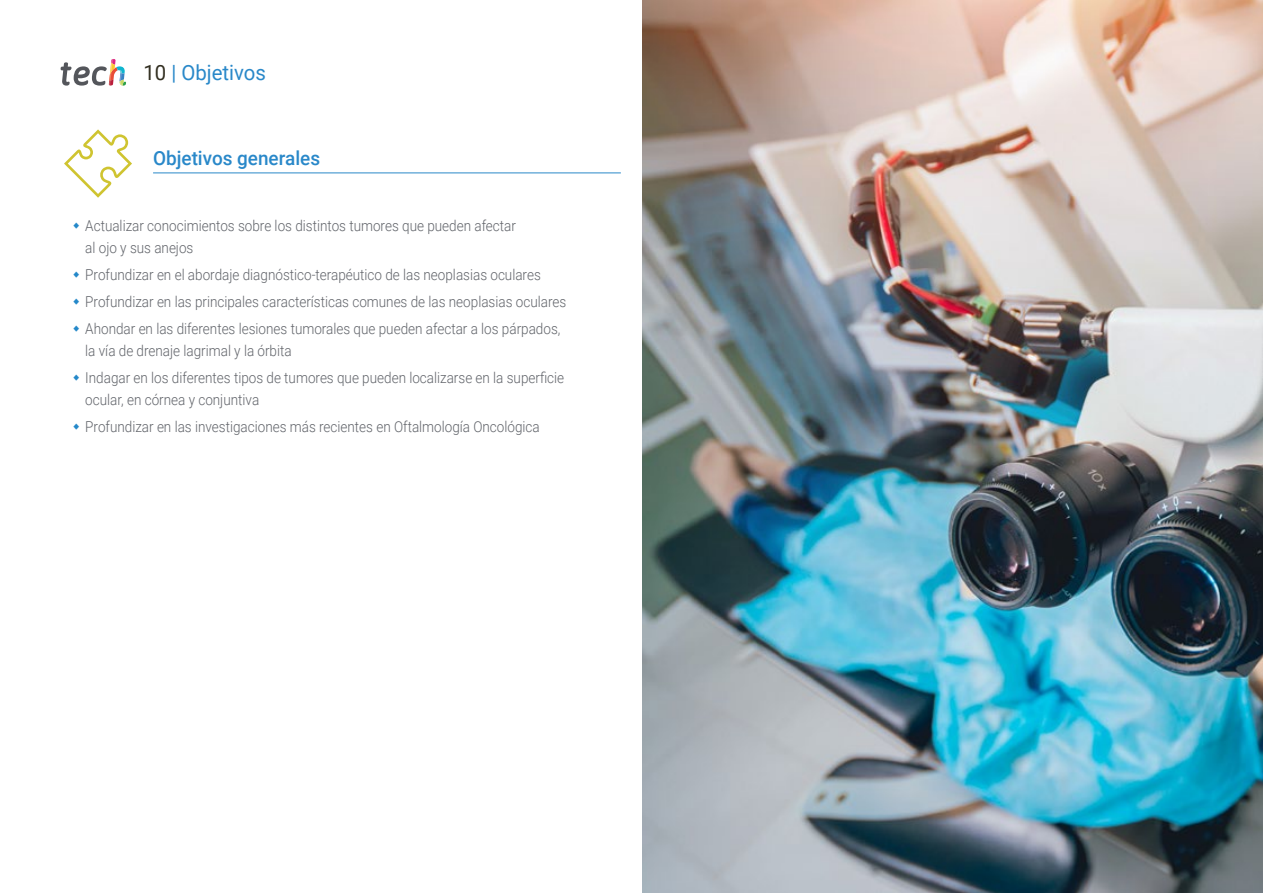
<style>
.page{position:relative;width:1263px;height:893px;background:#fff}
.page>*{position:absolute;margin:0;border:0;box-sizing:border-box;transform-origin:0 0}
.t1{font:21px "Roboto";color:#2988c9}
.t2{font:500 19.5px "Roboto";color:#2988c9}
.t3{font:300 15px/26.7px "Roboto";color:#61646a;scale:.9 1}
.s1{color:#312e20}
</style>
<div class="page">
<hr style="left:153px;top:173px;width:468px;height:1px;background:#2988c9">
<svg style="left:64px;top:129px;width:68px;height:69px"></svg>
<svg style="left:61px;top:59px;width:65px;height:27px"></svg>
<img style="left:642px;top:0;width:621px;height:893px">
<h1 class="t1" style="left:144px;top:57px;width:124px"><span class="s1">10</span> | Objetivos</h1>
<h2 class="t2" style="left:153px;top:144px;width:169px">Objetivos generales</h2>
<p class="t3" style="left:85px;top:214px;width:480px;line-height:22.5px">Actualizar conocimientos sobre los distintos tumores que pueden afectar al ojo y sus anejos</p>
<p class="t3" style="left:85px;top:261px;width:536px">Profundizar en el abordaje diagnóstico-terapéutico de las neoplasias oculares<br>Profundizar en las principales características comunes de las neoplasias oculares<br>Ahondar en las diferentes lesiones tumorales que pueden afectar a los párpados,</p>
<p class="t3" style="left:85px;top:337px;width:534px">la vía de drenaje lagrimal y la órbita<br>Indagar en los diferentes tipos de tumores que pueden localizarse en la superficie</p>
<p class="t3" style="left:85px;top:386px;width:506px">ocular, en córnea y conjuntiva<br>Profundizar en las investigaciones más recientes en Oftalmología Oncológica</p>
</div>
